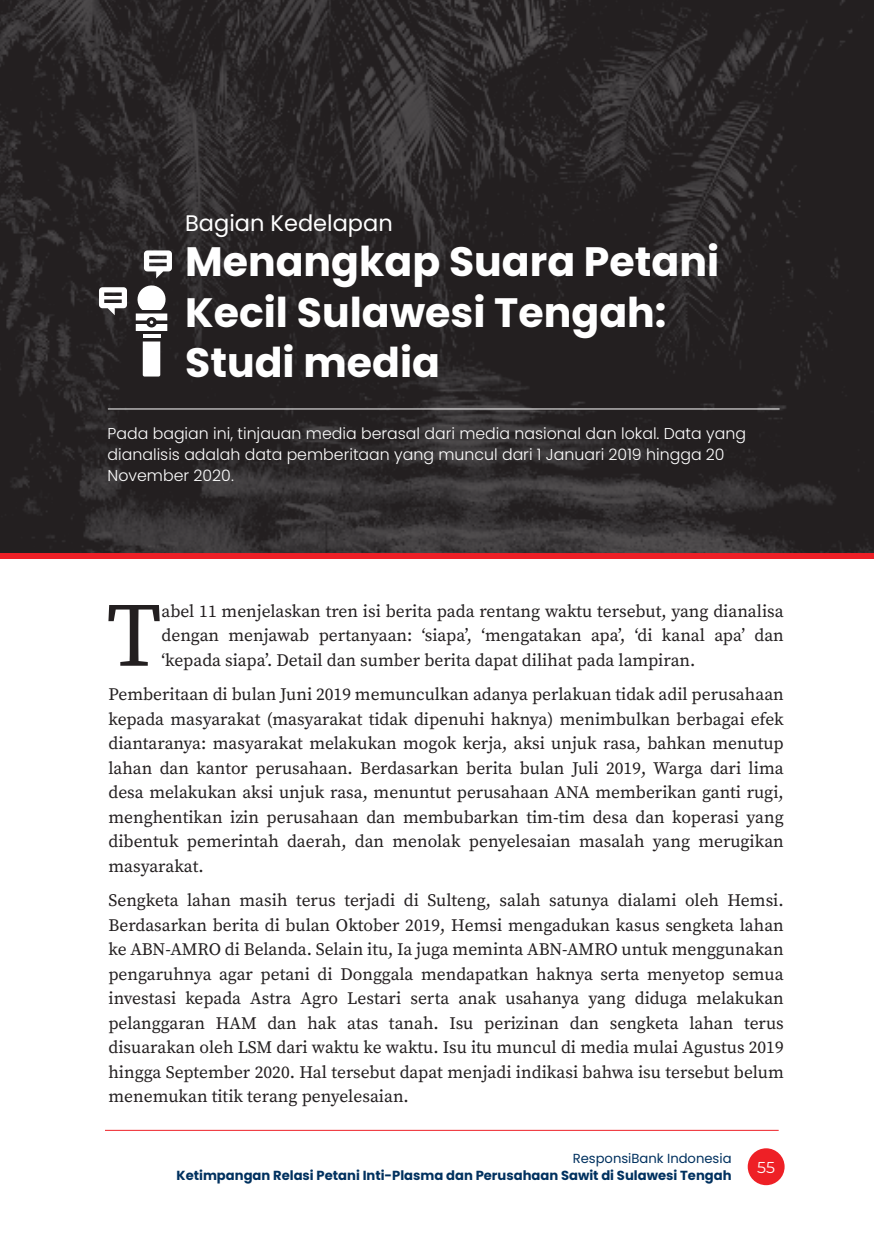
<style>
.page{position:relative;width:874px;height:1241px;background:#fff}
.page>*{position:absolute;margin:0;border:0;box-sizing:border-box;transform-origin:0 0}
.isi{font:90.83px "Source Serif Pro";color:#231f20}
.t1{font:700 40.95px/50.4px "Poppins";color:#fff}
.t2{font:22.4px "Poppins";color:#fff}
.isi-2{font:17.5px/24.5px "Source Serif Pro";color:#231f20;text-align:justify}
.t3{font:300 15.75px/21px "Poppins";color:#fff}
.t4{font:15.75px "Montserrat";color:#fff}
.t5{font:700 13.12px "Poppins";color:#00315f}
.t6{font:13.12px "Poppins";color:#00315f}
</style>
<div class="page">
<div style="left:747px;top:1148px;width:37px;height:36px;background:#ee2026;border-radius:50%"></div>
<hr style="left:105px;top:1129px;width:673px;height:1px;background:#ee2026">
<img style="left:0;top:0;width:873px;height:553px">
<hr style="left:108px;top:408px;width:670px;height:1px;background:#fff">
<div style="left:0;top:553px;width:873px;height:6px;background:#ed1f26"></div>
<svg style="left:143px;top:341px;width:17px;height:35px"></svg>
<svg style="left:136px;top:284px;width:31px;height:47px"></svg>
<hr style="left:143px;top:334px;width:17px;height:4px;background:#fff">
<svg style="left:99px;top:287px;width:28px;height:28px"></svg>
<svg style="left:144px;top:250px;width:28px;height:28px"></svg>
<p class="t2" style="left:185px;top:210px;width:209px">Bagian Kedelapan</p>
<p class="t1" style="left:185px;top:237px;width:535px">Menangkap Suara Petani<br>Kecil Sulawesi Tengah:<br>Studi media</p>
<p class="t3" style="left:107px;top:423px;width:639px">Pada bagian ini, tinjauan media berasal dari media nasional dan lokal. Data yang dianalisis adalah data pemberitaan yang muncul dari 1 Januari 2019 hingga 20<br>November 2020.</p>
<p class="isi" style="left:107px;top:574px;width:56px">T</p>
<p class="isi-2" style="left:161px;top:598px;width:623px">abel 11 menjelaskan tren isi berita pada rentang waktu tersebut, yang dianalisa dengan menjawab pertanyaan: ‘siapa’, ‘mengatakan apa’, ‘di kanal apa’ dan ‘kepada siapa’. Detail dan sumber berita dapat dilihat pada lampiran.</p>
<p class="isi-2" style="left:108px;top:682px;width:676px">Pemberitaan di bulan Juni 2019 memunculkan adanya perlakuan tidak adil perusahaan kepada masyarakat (masyarakat tidak dipenuhi haknya) menimbulkan berbagai efek diantaranya: masyarakat melakukan mogok kerja, aksi unjuk rasa, bahkan menutup lahan dan kantor perusahaan. Berdasarkan berita bulan Juli 2019, Warga dari lima desa melakukan aksi unjuk rasa, menuntut perusahaan ANA memberikan ganti rugi, menghentikan izin perusahaan dan membubarkan tim-tim desa dan koperasi yang dibentuk pemerintah daerah, dan menolak penyelesaian masalah yang merugikan masyarakat.</p>
<p class="isi-2" style="left:108px;top:888px;width:676px">Sengketa lahan masih terus terjadi di Sulteng, salah satunya dialami oleh Hemsi.<br>Berdasarkan berita di bulan Oktober 2019, Hemsi mengadukan kasus sengketa lahan ke ABN-AMRO di Belanda. Selain itu, Ia juga meminta ABN-AMRO untuk menggunakan pengaruhnya agar petani di Donggala mendapatkan haknya serta menyetop semua investasi kepada Astra Agro Lestari serta anak usahanya yang diduga melakukan pelanggaran HAM dan hak atas tanah. Isu perizinan dan sengketa lahan terus disuarakan oleh LSM dari waktu ke waktu. Isu itu muncul di media mulai Agustus 2019 hingga September 2020. Hal tersebut dapat menjadi indikasi bahwa isu tersebut belum menemukan titik terang penyelesaian.</p>
<p class="t6" style="left:572px;top:1150px;width:160px">ResponsiBank Indonesia</p>
<p class="t5" style="left:176px;top:1167px;width:556px">Ketimpangan Relasi Petani Inti-Plasma dan Perusahaan Sawit di Sulawesi Tengah</p>
<p class="t4" style="left:756px;top:1155px;width:19px">55</p>
</div>
